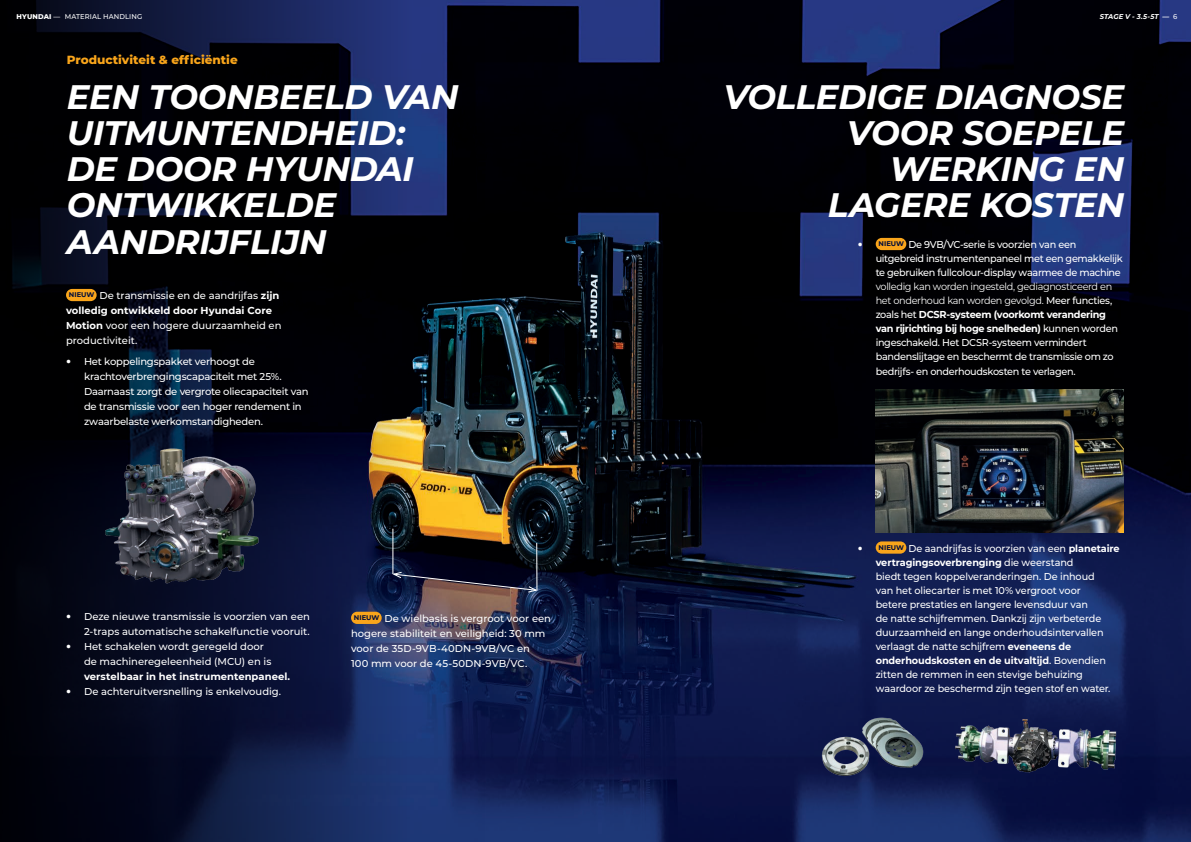
<style>
.page{position:relative;width:1191px;height:842px;background:#fff}
.page>*{position:absolute;margin:0;border:0;box-sizing:border-box;transform-origin:0 0}
.t1{font:italic 700 34px/36px "Montserrat";letter-spacing:-.01em;color:#fff;text-align:right}
.t2{font:800 12px "Montserrat";color:#f9a51b}
.t3{font:500 10px/14px "Montserrat";letter-spacing:-.015em;color:#fff}
.t4{font:10px "Avenir";color:#fff}
.본문{font:500 7px "Montserrat";letter-spacing:.015em;color:#fff}
.본문-2{font:italic 700 7px "Montserrat";letter-spacing:.02em;color:#fff}
.t5{font:700 6.8px "Montserrat";color:#000c3a}
.s1{font-weight:800}
.s2{font-weight:500;font-style:normal}
.s3{font-weight:700}
.s4{font-family:"Avenir";font-weight:400}
.s5{font-weight:400}
</style>
<div class="page">
<img style="left:485px;top:0;width:706px;height:842px">
<svg style="left:0;top:0;width:485px;height:842px;background:#0e1325"></svg>
<div style="left:875px;top:238px;width:31px;height:12px;background:#f9a51b;border-radius:6px"></div>
<div style="left:875px;top:541px;width:31px;height:13px;background:#f9a51b;border-radius:6px"></div>
<img style="left:82px;top:441px;width:212px;height:147px">
<img style="left:820px;top:715px;width:105px;height:63px">
<img style="left:932px;top:709px;width:209px;height:74px">
<div style="left:66px;top:289px;width:31px;height:12px;background:#f9a51b;border-radius:6px"></div>
<img style="left:875px;top:390px;width:248px;height:142px">
<svg style="left:391px;top:571px;width:148px;height:22px;background:#332b3d"></svg>
<hr style="left:536px;top:543px;width:1px;height:47px;background:#fff">
<hr style="left:392px;top:529px;width:1px;height:45px;background:#fff">
<div style="left:351px;top:612px;width:31px;height:12px;background:#f9a51b;border-radius:6px"></div>
<p class="본문" style="left:16px;top:11px;width:127px"><span class="s1">HYUNDAI</span> — MATERIAL HANDLING</p>
<p class="본문-2" style="left:1099px;top:11px;width:79px">STAGE V - 3.5-5T — <span class="s2">6</span></p>
<p class="t2" style="left:67px;top:51px;width:172px">Productiviteit &amp; efficiëntie</p>
<p class="t1" style="left:67px;top:78px;width:393px;text-align:left">EEN TOONBEELD VAN<br>UITMUNTENDHEID:<br>DE DOOR HYUNDAI<br>ONTWIKKELDE<br>AANDRIJFLIJN</p>
<p class="t5" style="left:69px;top:290px;width:27px">NIEUW</p>
<p class="t3" style="left:66px;top:288px;width:217px;line-height:15px;text-indent:33px">De transmissie en de aandrijfas <span class="s3">zijn volledig ontwikkeld door Hyundai Core Motion</span> voor een hogere duurzaamheid en productiviteit.</p>
<p class="t3" style="left:84px;top:354px;width:226px;line-height:15px;text-indent:-18px"><span class="s4">•</span> Het koppelingspakket verhoogt de krachtoverbrengingscapaciteit met 25%.<br>Daarnaast zorgt de vergrote oliecapaciteit van de transmissie voor een hoger rendement in zwaarbelaste werkomstandigheden.</p>
<p class="t3" style="left:66px;top:609px;width:245px;line-height:15px;text-align:right"><span class="s4">•</span> Deze nieuwe transmissie is voorzien van een<br>2-traps automatische schakelfunctie vooruit.</p>
<p class="t3" style="left:84px;top:639px;width:208px;line-height:15px;text-indent:-18px"><span class="s4">•</span> Het schakelen wordt geregeld door<br>de machineregeleenheid (MCU) en is <span class="s3">verstelbaar in het instrumentenpaneel.</span></p>
<p class="t3" style="left:66px;top:684px;width:216px"><span class="s4">•</span> De achteruitversnelling is enkelvoudig.</p>
<p class="t3" style="left:351px;top:610px;width:201px;line-height:15px;text-indent:33px">De wielbasis is vergroot voor een hogere stabiliteit en veiligheid: 30 mm voor de 35D-9VB-40DN-9VB/VC en<br>100 mm voor de 45-50DN-9VB/VC.</p>
<p class="t5" style="left:354px;top:613px;width:27px">NIEUW</p>
<p class="t1" style="left:723px;top:78px;width:402px">VOLLEDIGE DIAGNOSE<br>VOOR SOEPELE<br>WERKING EN<br>LAGERE KOSTEN</p>
<p class="t3" style="left:875px;top:237px;width:248px;text-indent:33px">De 9VB/VC-serie is voorzien van een uitgebreid instrumentenpaneel met een gemakkelijk te gebruiken fullcolour-display waarmee de machine <span class="s5">volledig kan worden ingesteld, gediagnosticeerd en het onderhoud kan worden gevolgd.</span> Meer functies, zoals het <span class="s3">DCSR-systeem (voorkomt verandering van rijrichting bij hoge snelheden)</span> kunnen worden ingeschakeld. Het DCSR-systeem vermindert bandenslijtage en beschermt de transmissie om zo</p>
<p class="t3" style="left:875px;top:364px;width:201px">bedrijfs- en onderhoudskosten te verlagen.</p>
<p class="t4" style="left:857px;top:239px;width:6px">•</p>
<p class="t5" style="left:878px;top:239px;width:27px">NIEUW</p>
<p class="t3" style="left:875px;top:541px;width:245px;text-indent:33px">De aandrijfas is voorzien van een <span class="s3">planetaire vertragingsoverbrenging</span> die weerstand<br>biedt tegen koppelveranderingen. De inhoud<br>van het oliecarter is met 10% vergroot voor<br>betere prestaties en langere levensduur van<br>de natte schijfremmen. Dankzij zijn verbeterde duurzaamheid en lange onderhoudsintervallen verlaagt de natte schijfrem <span class="s3">eveneens de onderhoudskosten en de uitvaltijd</span>. Bovendien zitten de remmen in een stevige behuizing waardoor ze beschermd zijn tegen stof en water.</p>
<p class="t4" style="left:857px;top:542px;width:6px">•</p>
<p class="t5" style="left:878px;top:543px;width:27px">NIEUW</p>
</div>
